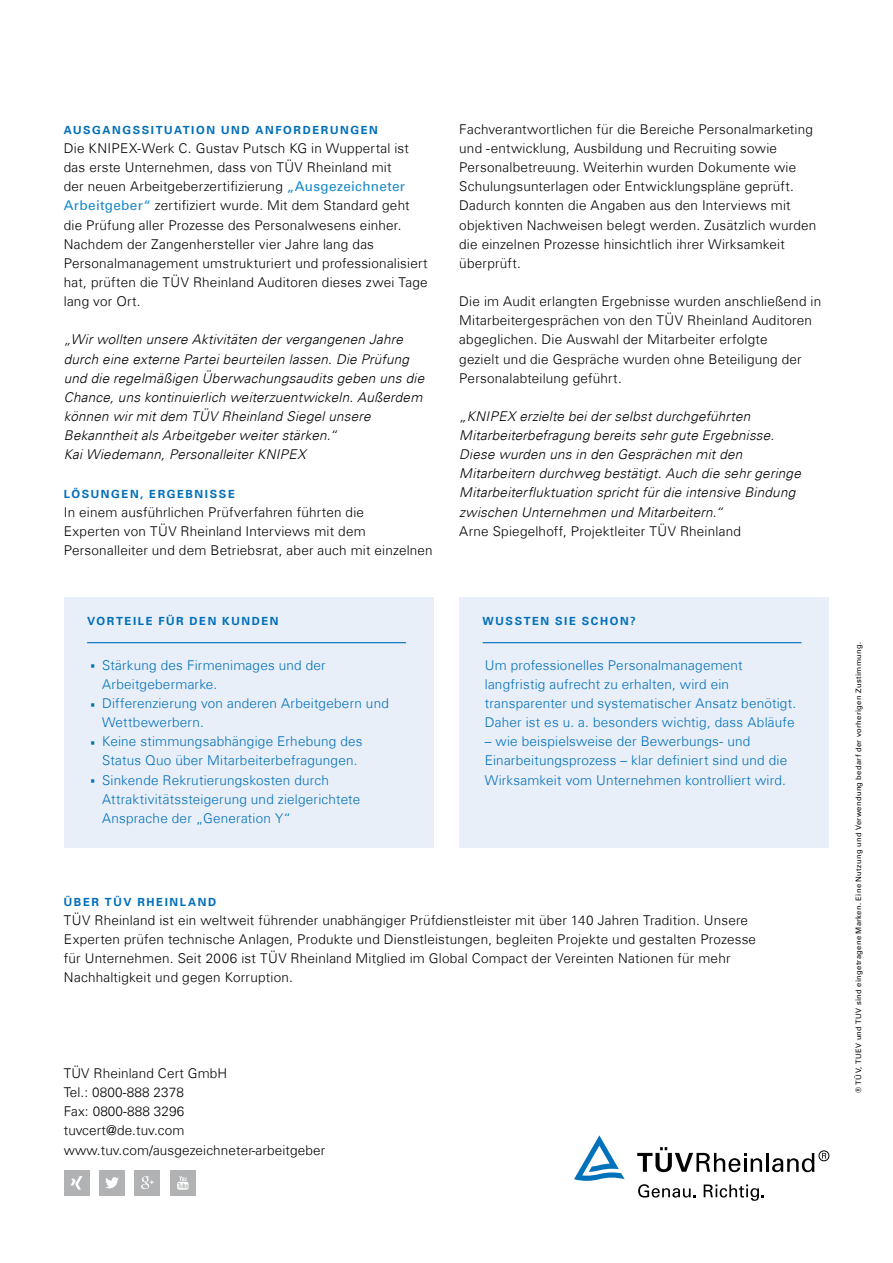
<style>
.page{position:relative;width:893px;height:1263px;background:#fff}
.page>*{position:absolute;margin:0;border:0;box-sizing:border-box;transform-origin:0 0}
.t1{font:300 13.5px/19.2px "Univers Com 45";letter-spacing:.015em;color:#000}
.t2{font:italic 300 13.5px/19.2px "Univers Com 45";letter-spacing:.015em;color:#000}
.t3{font:300 13.5px/19.2px "Univers Com 45";letter-spacing:.015em;color:#006fb9}
.t4{font:700 11.25px "Univers Com 65";letter-spacing:.145em;color:#006fb9}
.t5{font:7.5px "Univers Com 55 Roman";letter-spacing:.05em;color:#000}
.s1{font-family:"Univers Com 55 Roman";font-weight:400;color:#1386c9}
.s2{font-family:"Univers Com 55 Roman";font-weight:400;font-size:27px}
</style>
<div class="page">
<svg style="left:638px;top:1184px;width:58px;height:13px"></svg>
<svg style="left:704px;top:1184px;width:60px;height:17px"></svg>
<svg style="left:637px;top:1147px;width:125px;height:25px"></svg>
<hr style="left:766px;top:1153px;width:3px;height:19px;background:#000">
<svg style="left:772px;top:1153px;width:42px;height:19px"></svg>
<div style="left:819px;top:1150px;width:10px;height:11px;border:1px solid #000;border-radius:50%"></div>
<svg style="left:822px;top:1153px;width:4px;height:5px"></svg>
<svg style="left:574px;top:1135px;width:51px;height:46px"></svg>
<div style="left:64px;top:1170px;width:25px;height:25px;background:#b1b2b3"></div>
<svg style="left:71px;top:1176px;width:11px;height:14px"></svg>
<div style="left:99px;top:1170px;width:26px;height:25px;background:#b1b2b3"></div>
<svg style="left:105px;top:1177px;width:14px;height:11px"></svg>
<div style="left:135px;top:1170px;width:25px;height:25px;background:#b1b2b3"></div>
<svg style="left:141px;top:1176px;width:13px;height:13px"></svg>
<div style="left:170px;top:1170px;width:26px;height:25px;background:#b1b2b3"></div>
<svg style="left:177px;top:1176px;width:12px;height:14px"></svg>
<div style="left:64px;top:597px;width:370px;height:251px;background:#e9eff9"></div>
<hr style="left:87px;top:642px;width:319px;height:1px;background:#006fb9">
<div style="left:459px;top:597px;width:370px;height:251px;background:#e9eff9"></div>
<hr style="left:483px;top:642px;width:318px;height:1px;background:#006fb9">
<p class="t4" style="left:64px;top:123px;width:316px">AUSGANGSSITUATION UND ANFORDERUNGEN</p>
<p class="t1" style="left:64px;top:139px;width:365px">Die KNIPEX-Werk C. Gustav Putsch KG in Wuppertal ist das erste Unternehmen, dass von TÜV Rheinland mit<br>der neuen Arbeitgeberzertifizierung <span class="s1">„Ausgezeichneter Arbeitgeber“</span> zertifiziert wurde. Mit dem Standard geht die Prüfung aller Prozesse des Personalwesens einher.<br>Nachdem der Zangenhersteller vier Jahre lang das Personalmanagement umstrukturiert und professionalisiert hat, prüften die TÜV Rheinland Auditoren dieses zwei Tage lang vor Ort.</p>
<p class="t2" style="left:64px;top:330px;width:362px">„Wir wollten unsere Aktivitäten der vergangenen Jahre durch eine externe Partei beurteilen lassen. Die Prüfung und die regelmäßigen Überwachungsaudits geben uns die Chance, uns kontinuierlich weiterzuentwickeln. Außerdem können wir mit dem TÜV Rheinland Siegel unsere Bekanntheit als Arbeitgeber weiter stärken.“<br>Kai Wiedemann, Personalleiter KNIPEX</p>
<p class="t4" style="left:64px;top:487px;width:173px">LÖSUNGEN, ERGEBNISSE</p>
<p class="t1" style="left:64px;top:502px;width:370px">In einem ausführlichen Prüfverfahren führten die<br>Experten von TÜV Rheinland Interviews mit dem<br>Personalleiter und dem Betriebsrat, aber auch mit einzelnen</p>
<p class="t4" style="left:87px;top:614px;width:193px">VORTEILE FÜR DEN KUNDEN</p>
<p class="t3" style="left:89px;top:655px;width:238px"><span class="s2">·</span> Stärkung des Firmenimages und der</p>
<p class="t3" style="left:102px;top:674px;width:117px">Arbeitgebermarke.</p>
<p class="t3" style="left:89px;top:694px;width:301px"><span class="s2">·</span> Differenzierung von anderen Arbeitgebern und</p>
<p class="t3" style="left:102px;top:713px;width:103px">Wettbewerbern.</p>
<p class="t3" style="left:89px;top:732px;width:275px"><span class="s2">·</span> Keine stimmungsabhängige Erhebung des</p>
<p class="t3" style="left:102px;top:751px;width:257px">Status Quo über Mitarbeiterbefragungen.</p>
<p class="t3" style="left:89px;top:770px;width:241px"><span class="s2">·</span> Sinkende Rekrutierungskosten durch</p>
<p class="t3" style="left:102px;top:789px;width:260px">Attraktivitätssteigerung und zielgerichtete</p>
<p class="t3" style="left:102px;top:808px;width:190px">Ansprache der „Generation Y“</p>
<p class="t1" style="left:459px;top:120px;width:359px">Fachverantwortlichen für die Bereiche Personalmarketing und -entwicklung, Ausbildung und Recruiting sowie Personalbetreuung. Weiterhin wurden Dokumente wie Schulungsunterlagen oder Entwicklungspläne geprüft.<br>Dadurch konnten die Angaben aus den Interviews mit objektiven Nachweisen belegt werden. Zusätzlich wurden die einzelnen Prozesse hinsichtlich ihrer Wirksamkeit überprüft.</p>
<p class="t1" style="left:459px;top:292px;width:363px">Die im Audit erlangten Ergebnisse wurden anschließend in Mitarbeitergesprächen von den TÜV Rheinland Auditoren abgeglichen. Die Auswahl der Mitarbeiter erfolgte<br>gezielt und die Gespräche wurden ohne Beteiligung der Personalabteilung geführt.</p>
<p class="t2" style="left:459px;top:406px;width:343px">„KNIPEX erzielte bei der selbst durchgeführten Mitarbeiterbefragung bereits sehr gute Ergebnisse.<br>Diese wurden uns in den Gesprächen mit den Mitarbeitern durchweg bestätigt. Auch die sehr geringe Mitarbeiterfluktuation spricht für die intensive Bindung zwischen Unternehmen und Mitarbeitern.“</p>
<p class="t1" style="left:459px;top:521px;width:283px">Arne Spiegelhoff, Projektleiter TÜV Rheinland</p>
<p class="t4" style="left:483px;top:614px;width:155px">WUSSTEN SIE SCHON?</p>
<p class="t3" style="left:485px;top:655px;width:313px">Um professionelles Personalmanagement langfristig aufrecht zu erhalten, wird ein transparenter und systematischer Ansatz benötigt.<br>Daher ist es u. a. besonders wichtig, dass Abläufe</p>
<p class="t3" style="left:485px;top:732px;width:304px">– wie beispielsweise der Bewerbungs- und<br>Einarbeitungsprozess – klar definiert sind und die<br>Wirksamkeit vom Unternehmen kontrolliert wird.</p>
<p class="t4" style="left:64px;top:895px;width:154px">ÜBER TÜV RHEINLAND</p>
<p class="t1" style="left:64px;top:910px;width:694px">TÜV Rheinland ist ein weltweit führender unabhängiger Prüfdienstleister mit über 140 Jahren Tradition. Unsere Experten prüfen technische Anlagen, Produkte und Dienstleistungen, begleiten Projekte und gestalten Prozesse für Unternehmen. Seit 2006 ist TÜV Rheinland Mitglied im Global Compact der Vereinten Nationen für mehr Nachhaltigkeit und gegen Korruption.</p>
<p class="t1" style="left:64px;top:1063px;width:263px">TÜV Rheinland Cert GmbH<br>Tel.: 0800-888 2378<br>Fax: 0800-888 3296<br>tuvcert@de.tuv.com www.tuv.com/ausgezeichneter-arbeitgeber</p>
<p class="t5" style="left:854px;top:1093px;width:452px;rotate:-90deg">® TÜV, TUEV und TUV sind eingetragene Marken. Eine Nutzung und Verwendung bedarf der vorherigen Zustimmung.</p>
</div>
